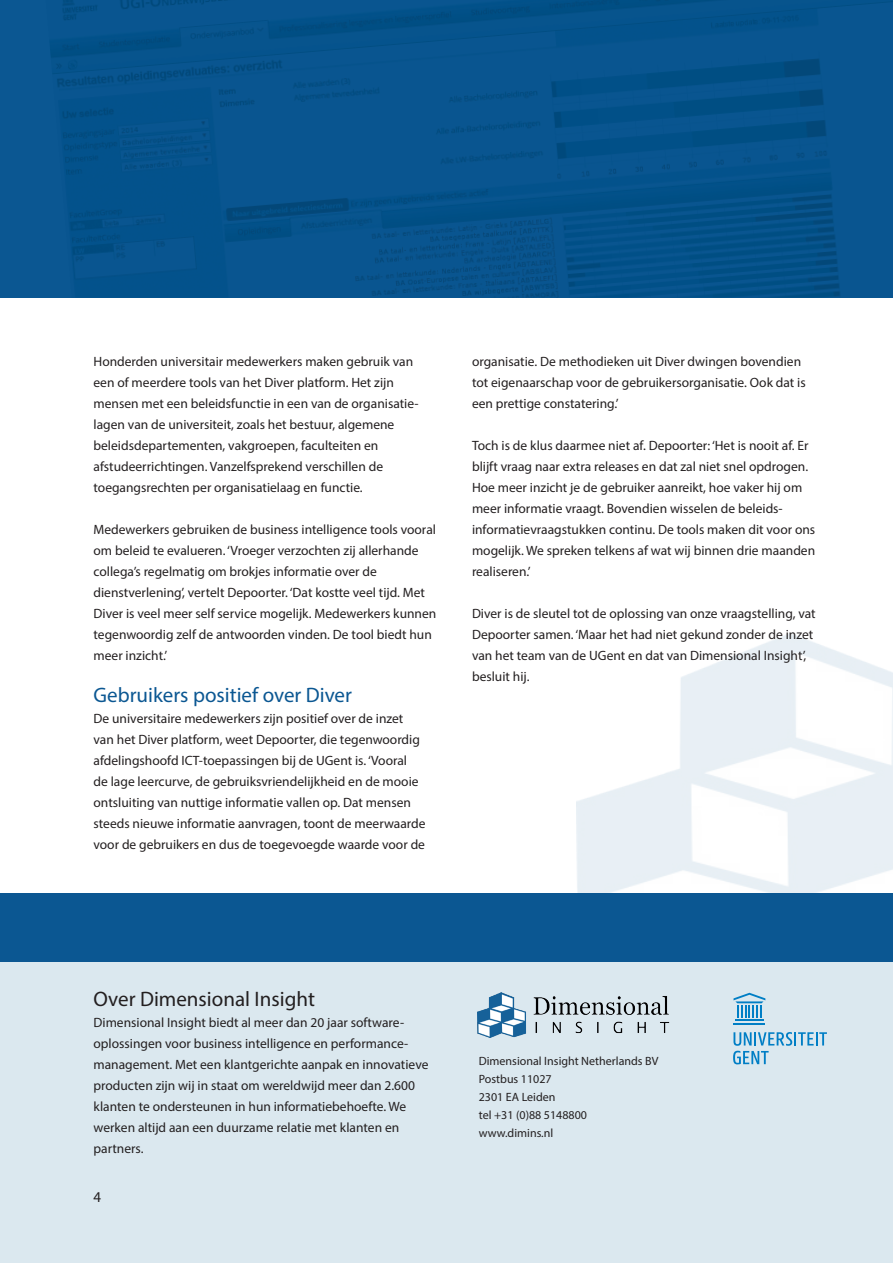
<style>
.page{position:relative;width:893px;height:1263px;background:#fff}
.page>*{position:absolute;margin:0;border:0;box-sizing:border-box;transform-origin:0 0}
.t1{font:21px "Myriad Pro";color:#0b5792}
.t2{font:21px "Myriad Pro";color:#231f20}
.t3{font:15px "Myriad Pro";color:#231f20}
.t4{font:13.5px/21px "Myriad Pro";color:#231f20}
.t5{font:12px/18px "Myriad Pro";color:#231f20}
</style>
<div class="page">
<div style="left:0;top:894px;width:893px;height:369px;background:#dbe8ef"></div>
<div style="left:0;top:893px;width:893px;height:69px;background:#0b5792"></div>
<img style="left:478px;top:993px;width:192px;height:44px">
<hr style="left:735px;top:1019px;width:28px;height:2px;background:#007ec5">
<hr style="left:733px;top:1023px;width:32px;height:2px;background:#007ec5">
<svg style="left:733px;top:993px;width:32px;height:24px"></svg>
<svg style="left:733px;top:1032px;width:94px;height:32px"></svg>
<div style="left:0;top:0;width:893px;height:298px;background:#0b5792"></div>
<img style="left:50px;top:0;width:843px;height:298px">
<p class="t4" style="left:94px;top:351px;width:327px">Honderden universitair medewerkers maken gebruik van een of meerdere tools van het Diver platform. Het zijn mensen met een beleidsfunctie in een van de organisatie&shy;lagen van de universiteit, zoals het bestuur, algemene beleidsdepartementen, vakgroepen, faculteiten en afstudeerrichtingen. Vanzelfsprekend verschillen de toegangsrechten per organisatielaag en functie.</p>
<p class="t4" style="left:94px;top:519px;width:344px">Medewerkers gebruiken de business intelligence tools vooral om beleid te evalueren. ‘Vroeger verzochten zij allerhande collega’s regelmatig om brokjes informatie over de dienstverlening’, vertelt Depoorter. ‘Dat kostte veel tijd. Met Diver is veel meer self service mogelijk. Medewerkers kunnen tegenwoordig zelf de antwoorden vinden. De tool biedt hun meer inzicht.’</p>
<h1 class="t1" style="left:94px;top:682px;width:260px">Gebruikers positief over Diver</h1>
<p class="t4" style="left:94px;top:708px;width:334px">De universitaire medewerkers zijn positief over de inzet van het Diver platform, weet Depoorter, die tegenwoordig afdelingshoofd ICT-toepassingen bij de UGent is. ‘Vooral<br>de lage leercurve, de gebruiksvriendelijkheid en de mooie ontsluiting van nuttige informatie vallen op. Dat mensen steeds nieuwe informatie aanvragen, toont de meerwaarde voor de gebruikers en dus de toegevoegde waarde voor de</p>
<p class="t4" style="left:472px;top:351px;width:335px">organisatie. De methodieken uit Diver dwingen bovendien tot eigenaarschap voor de gebruikersorganisatie. Ook dat is een prettige constatering.’</p>
<p class="t4" style="left:472px;top:435px;width:345px">Toch is de klus daarmee niet af. Depoorter: ‘Het is nooit af. Er blijft vraag naar extra releases en dat zal niet snel opdrogen.<br>Hoe meer inzicht je de gebruiker aanreikt, hoe vaker hij om meer informatie vraagt. Bovendien wisselen de beleids&shy;informatievraagstukken continu. De tools maken dit voor ons mogelijk. We spreken telkens af wat wij binnen drie maanden realiseren.’</p>
<p class="t4" style="left:472px;top:603px;width:345px">Diver is de sleutel tot de oplossing van onze vraagstelling, vat Depoorter samen. ‘Maar het had niet gekund zonder de inzet van het team van de UGent en dat van Dimensional Insight’, besluit hij.</p>
<h1 class="t2" style="left:94px;top:986px;width:223px">Over Dimensional Insight</h1>
<p class="t4" style="left:94px;top:1012px;width:336px">Dimensional Insight biedt al meer dan 20 jaar software&shy;oplossingen voor business intelligence en performance&shy;management. Met een klantgerichte aanpak en innovatieve producten zijn wij in staat om wereldwijd meer dan 2.600 klanten te ondersteunen in hun informatiebehoefte. We werken altijd aan een duurzame relatie met klanten en partners.</p>
<p class="t3" style="left:94px;top:1188px;width:9px">4</p>
<p class="t5" style="left:479px;top:1052px;width:181px">Dimensional Insight Netherlands BV<br>Postbus 11027<br>2301 EA Leiden<br>tel +31 (0)88 5148800 www.dimins.nl</p>
</div>
